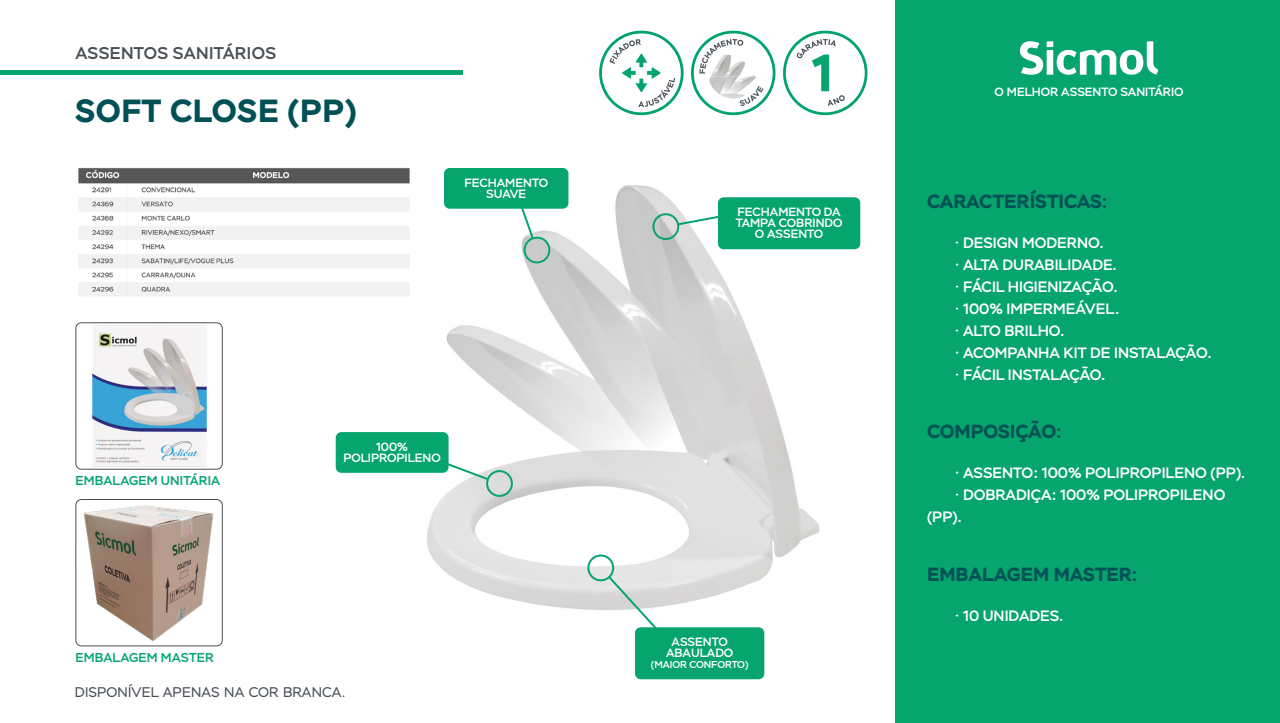
<style>
.page{position:relative;width:1280px;height:723px;background:#fff}
.page>*{position:absolute;margin:0;border:0;box-sizing:border-box;transform-origin:0 0}
.t1{font:700 32px "Stem";letter-spacing:.02em;color:#005155}
.t2{font:700 19px "Stem";color:#005156}
.t3{font:500 17px "Stem";letter-spacing:.02em;color:#4a4f55}
.t4{font:500 15px/22px "Stem";color:#fff}
.t5{font:14px "Stem";letter-spacing:.01em;color:#4a4f55}
.t6{font:500 12.8px "Stem";letter-spacing:.01em;color:#06a56d}
.t7{font:500 12px/11px "Stem";color:#fff;text-align:center}
.t8{font:500 10px "Stem";color:#fff}
.s1{font-weight:400}
</style>
<div class="page">
<img style="left:92px;top:325px;width:115px;height:142px">
<hr style="left:0;top:71px;width:463px;height:4px;background:#07a56d">
<div style="left:896px;top:0;width:384px;height:723px;background:#06a56d"></div>
<svg style="left:1019px;top:41px;width:139px;height:34px"></svg>
<div style="left:75px;top:322px;width:148px;height:148px;border:1px solid #4a4f55;border-radius:6px"></div>
<div style="left:75px;top:499px;width:148px;height:147px;border:1px solid #4a4f55;border-radius:6px"></div>
<img style="left:78px;top:168px;width:332px;height:128px">
<svg style="left:599px;top:30px;width:269px;height:86px"></svg>
<img style="left:733px;top:83px;width:24px;height:15px">
<img style="left:427px;top:180px;width:398px;height:430px">
<svg style="left:586px;top:553px;width:91px;height:74px"></svg>
<div style="left:635px;top:627px;width:129px;height:52px;background:#06a56d;border-radius:6px"></div>
<svg style="left:650px;top:208px;width:68px;height:33px"></svg>
<div style="left:718px;top:197px;width:142px;height:52px;background:#06a56d;border-radius:6px"></div>
<svg style="left:427px;top:450px;width:63px;height:32px"></svg>
<div style="left:486px;top:470px;width:27px;height:27px;border:2px solid #06a56d;border-radius:50%"></div>
<div style="left:336px;top:432px;width:113px;height:41px;background:#06a56d;border-radius:6px"></div>
<svg style="left:505px;top:209px;width:49px;height:58px"></svg>
<div style="left:444px;top:168px;width:124px;height:41px;background:#06a56d;border-radius:6px"></div>
<img style="left:83px;top:505px;width:131px;height:137px">
<p class="t3" style="left:75px;top:43px;width:202px">ASSENTOS SANITÁRIOS</p>
<h1 class="t1" style="left:75px;top:90px;width:283px">SOFT CLOSE (PP)</h1>
<p class="t7" style="left:464px;top:178px;width:85px">FECHAMENTO<br>SUAVE</p>
<p class="t6" style="left:75px;top:473px;width:146px">EMBALAGEM UNITÁRIA</p>
<p class="t6" style="left:75px;top:649px;width:140px">EMBALAGEM MASTER</p>
<p class="t7" style="left:343px;top:441px;width:99px">100%<br>POLIPROPILENO</p>
<p class="t5" style="left:75px;top:683px;width:272px">DISPONÍVEL APENAS NA COR BRANCA.</p>
<p class="t7" style="left:736px;top:206px;width:108px">FECHAMENTO DA<br>TAMPA COBRINDO<br>O ASSENTO</p>
<p class="t8" style="left:659px;top:631px;width:99px">(MAIOR CONFORTO)</p>
<p class="t7" style="left:666px;top:636px;width:69px">ASSENTO<br>ABAULADO</p>
<p class="t8" style="left:651px;top:658px;width:99px">(MAIOR CONFORTO)</p>
<p class="t7" style="left:995px;top:86px;width:190px">O MELHOR ASSENTO SANITÁRIO</p>
<p class="t2" style="left:927px;top:189px;width:182px">CARACTERÍSTICAS:</p>
<p class="t4" style="left:955px;top:231px;width:150px"><span class="s1">•</span> DESIGN MODERNO.</p>
<p class="t4" style="left:955px;top:253px;width:163px"><span class="s1">•</span> ALTA DURABILIDADE.</p>
<p class="t4" style="left:955px;top:275px;width:164px"><span class="s1">•</span> FÁCIL HIGIENIZAÇÃO.</p>
<p class="t4" style="left:955px;top:297px;width:165px"><span class="s1">•</span> 100% IMPERMEÁVEL.</p>
<p class="t4" style="left:955px;top:319px;width:110px"><span class="s1">•</span> ALTO BRILHO.</p>
<p class="t4" style="left:955px;top:341px;width:258px"><span class="s1">•</span> ACOMPANHA KIT DE INSTALAÇÃO.</p>
<p class="t4" style="left:955px;top:363px;width:151px"><span class="s1">•</span> FÁCIL INSTALAÇÃO.</p>
<p class="t2" style="left:927px;top:419px;width:136px">COMPOSIÇÃO:</p>
<p class="t4" style="left:955px;top:462px;width:291px"><span class="s1">•</span> ASSENTO: 100% POLIPROPILENO (PP).</p>
<p class="t4" style="left:927px;top:484px;width:300px;text-indent:28px"><span class="s1">•</span> DOBRADIÇA: 100% POLIPROPILENO (PP).</p>
<p class="t2" style="left:927px;top:562px;width:212px">EMBALAGEM MASTER:</p>
<p class="t4" style="left:955px;top:605px;width:109px"><span class="s1">•</span> 10 UNIDADES.</p>
</div>
